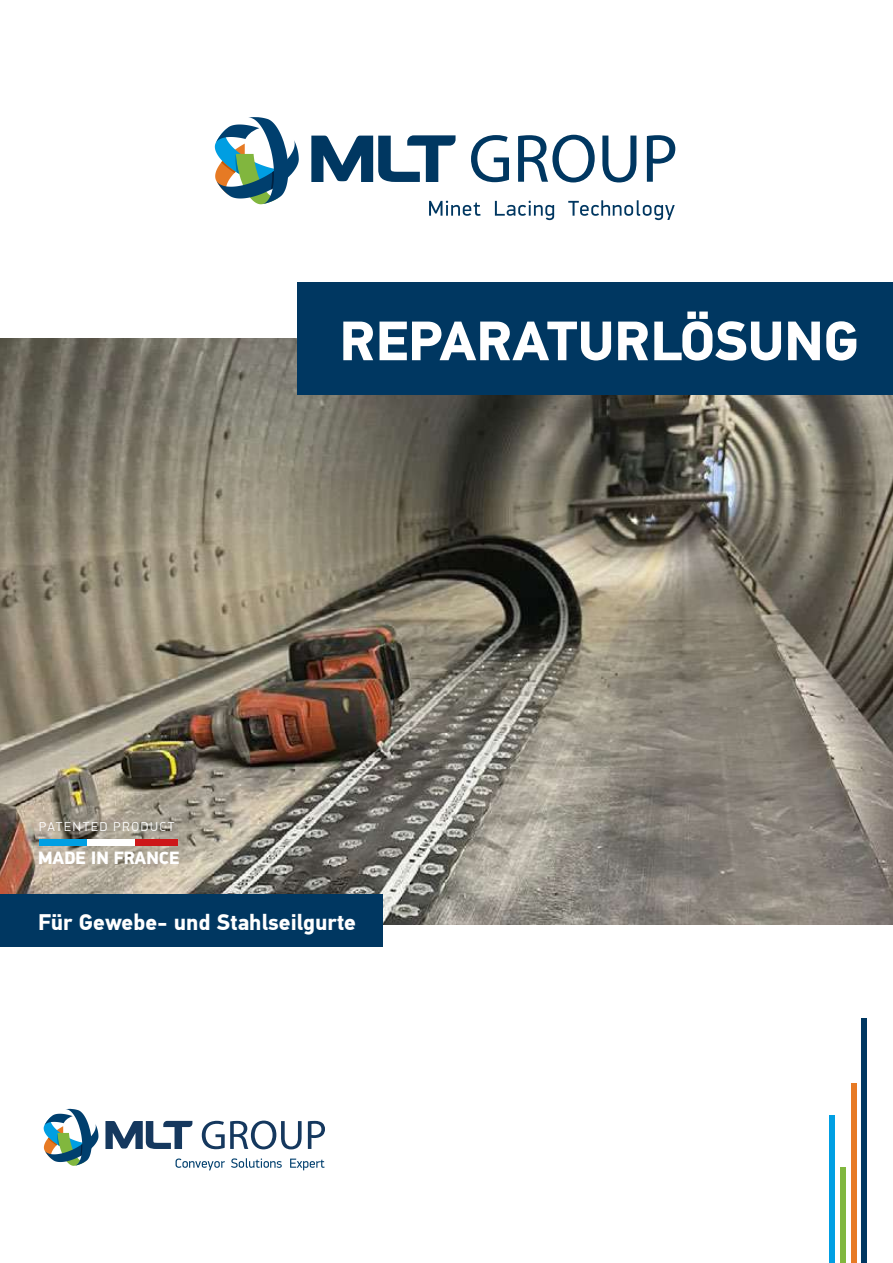
<style>
.page{position:relative;width:893px;height:1263px;background:#fff}
.page>*{position:absolute;margin:0;border:0;box-sizing:border-box;transform-origin:0 0}
.t1{font:700 55.5px "PF Din Text Pro";color:#fff}
.t2{font:700 22.5px "PF Din Text Pro";color:#fff}
.t3{font:900 18px "PF Din Display Pro";color:#fff}
.t4{font:300 12.9px "PF Din Display Pro";letter-spacing:.13em;color:#fff}
</style>
<div class="page">
<img style="left:0;top:339px;width:893px;height:585px">
<div style="left:829px;top:1116px;width:5px;height:147px;background:#009fe3"></div>
<div style="left:862px;top:1018px;width:5px;height:245px;background:#003761"></div>
<div style="left:851px;top:1084px;width:5px;height:179px;background:#e77a24"></div>
<div style="left:840px;top:1167px;width:5px;height:96px;background:#81b73e"></div>
<div style="left:0;top:894px;width:383px;height:53px;background:#003761"></div>
<div style="left:39px;top:839px;width:48px;height:7px;background:#009fe3"></div>
<div style="left:87px;top:839px;width:48px;height:7px;background:#fff"></div>
<div style="left:135px;top:839px;width:43px;height:7px;background:#cd1719"></div>
<div style="left:298px;top:282px;width:595px;height:112px;background:#003761"></div>
<svg style="left:215px;top:117px;width:84px;height:87px"></svg>
<svg style="left:429px;top:201px;width:52px;height:15px"></svg>
<svg style="left:495px;top:201px;width:59px;height:19px"></svg>
<svg style="left:568px;top:200px;width:107px;height:20px"></svg>
<svg style="left:471px;top:135px;width:38px;height:47px"></svg>
<svg style="left:518px;top:135px;width:77px;height:47px"></svg>
<svg style="left:602px;top:136px;width:34px;height:46px"></svg>
<svg style="left:647px;top:135px;width:28px;height:47px"></svg>
<svg style="left:311px;top:135px;width:145px;height:47px"></svg>
<svg style="left:176px;top:1158px;width:49px;height:12px"></svg>
<svg style="left:231px;top:1158px;width:51px;height:10px"></svg>
<svg style="left:290px;top:1158px;width:35px;height:12px"></svg>
<svg style="left:44px;top:1109px;width:54px;height:57px"></svg>
<svg style="left:202px;top:1120px;width:100px;height:29px"></svg>
<svg style="left:308px;top:1121px;width:17px;height:28px"></svg>
<svg style="left:105px;top:1121px;width:87px;height:28px"></svg>
<h1 class="t1" style="left:339px;top:307px;width:521px">REPARATURLÖSUNG</h1>
<p class="t4" style="left:39px;top:819px;width:137px">PATENTED PRODUCT</p>
<p class="t3" style="left:38px;top:847px;width:143px">MADE IN FRANCE</p>
<p class="t2" style="left:38px;top:909px;width:320px">Für Gewebe- und Stahlseilgurte</p>
</div>
